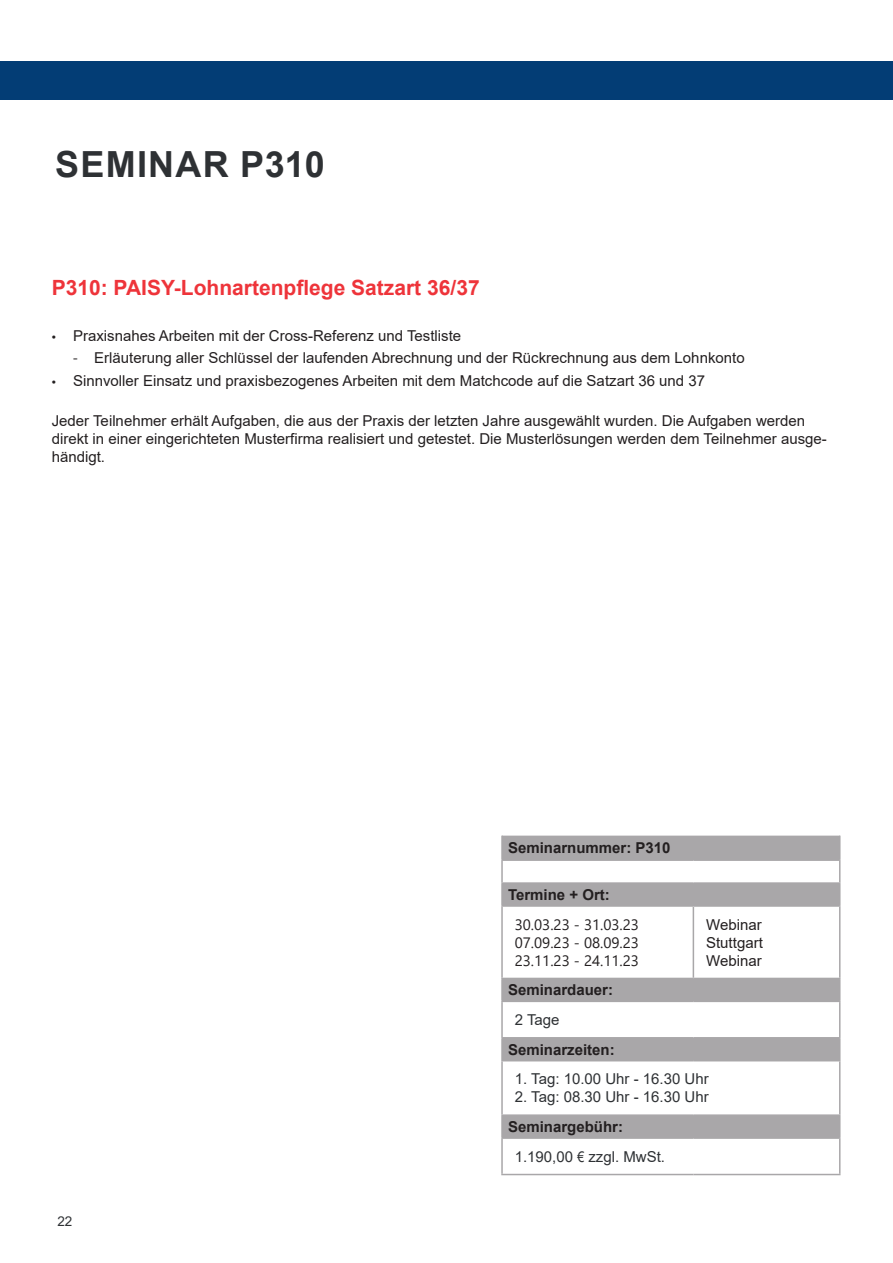
<style>
.page{position:relative;width:893px;height:1263px;background:#fff}
.page>*{position:absolute;margin:0;border:0;box-sizing:border-box;transform-origin:0 0}
.Überschrift{font:700 36px "Arial";letter-spacing:.035em;color:#2e3134}
.Textüberschrift_2_ro{font:700 21px "Arial";color:#ee343a}
.Text{font:15px/18px "Arial";color:#231f20}
.t1{font:700 15px "Arial";color:#231f20}
.t2{font:15px "Arial";color:#2e3134}
.Text-2{font:15px "Segoe UI";color:#231f20}
.t3{font:13.5px "Arial";color:#2e3134}
.s1{font-family:"Myriad Pro"}
.s2{font-family:"Arial Narrow"}
</style>
<div class="page">
<div style="left:0;top:61px;width:893px;height:39px;background:#033d75"></div>
<svg style="left:503px;top:836px;width:336px;height:301px"></svg>
<hr style="left:501px;top:836px;width:2px;height:23px;background:#a9a7a9">
<hr style="left:501px;top:859px;width:192px;height:2px;background:#a9a7a9">
<hr style="left:501px;top:861px;width:2px;height:21px;background:#a9a7a9">
<hr style="left:693px;top:859px;width:147px;height:2px;background:#a9a7a9">
<hr style="left:501px;top:882px;width:192px;height:2px;background:#a9a7a9">
<hr style="left:501px;top:884px;width:2px;height:21px;background:#a9a7a9">
<hr style="left:693px;top:882px;width:147px;height:2px;background:#a9a7a9">
<svg style="left:839px;top:836px;width:1px;height:69px"></svg>
<hr style="left:501px;top:905px;width:192px;height:2px;background:#a9a7a9">
<hr style="left:501px;top:907px;width:2px;height:71px;background:#a9a7a9">
<hr style="left:693px;top:905px;width:147px;height:2px;background:#a9a7a9">
<hr style="left:693px;top:907px;width:1px;height:71px;background:#a9a7a9">
<hr style="left:839px;top:907px;width:1px;height:71px;background:#a9a7a9">
<hr style="left:501px;top:978px;width:192px;height:1px;background:#a9a7a9">
<hr style="left:501px;top:979px;width:2px;height:21px;background:#a9a7a9">
<hr style="left:693px;top:978px;width:147px;height:1px;background:#a9a7a9">
<svg style="left:839px;top:979px;width:1px;height:21px"></svg>
<hr style="left:501px;top:1000px;width:192px;height:2px;background:#a9a7a9">
<hr style="left:501px;top:1002px;width:2px;height:35px;background:#a9a7a9">
<hr style="left:693px;top:1000px;width:147px;height:2px;background:#a9a7a9">
<hr style="left:839px;top:1002px;width:1px;height:35px;background:#a9a7a9">
<hr style="left:501px;top:1037px;width:192px;height:1px;background:#a9a7a9">
<hr style="left:501px;top:1038px;width:2px;height:22px;background:#a9a7a9">
<hr style="left:693px;top:1037px;width:147px;height:1px;background:#a9a7a9">
<svg style="left:839px;top:1038px;width:1px;height:22px"></svg>
<hr style="left:501px;top:1060px;width:192px;height:1px;background:#a9a7a9">
<hr style="left:501px;top:1061px;width:2px;height:53px;background:#a9a7a9">
<hr style="left:693px;top:1060px;width:147px;height:1px;background:#a9a7a9">
<hr style="left:839px;top:1061px;width:1px;height:53px;background:#a9a7a9">
<hr style="left:501px;top:1114px;width:192px;height:2px;background:#a9a7a9">
<hr style="left:501px;top:1116px;width:2px;height:21px;background:#a9a7a9">
<hr style="left:693px;top:1114px;width:147px;height:2px;background:#a9a7a9">
<svg style="left:839px;top:1116px;width:1px;height:21px"></svg>
<hr style="left:501px;top:1137px;width:192px;height:2px;background:#a9a7a9">
<hr style="left:501px;top:1139px;width:2px;height:35px;background:#a9a7a9">
<hr style="left:693px;top:1137px;width:147px;height:2px;background:#a9a7a9">
<hr style="left:839px;top:1139px;width:1px;height:35px;background:#a9a7a9">
<hr style="left:501px;top:1174px;width:192px;height:1px;background:#a9a7a9">
<hr style="left:693px;top:1174px;width:147px;height:1px;background:#a9a7a9">
<p class="Überschrift" style="left:55px;top:139px;width:271px">SEMINAR P310</p>
<p class="Textüberschrift_2_ro" style="left:52px;top:273px;width:429px">P310: PAISY-Lohnartenpflege Satzart 36/37</p>
<p class="Text" style="left:52px;top:327px;width:411px"><span class="s1">•</span> Praxisnahes Arbeiten mit der Cross-Referenz und Testliste</p>
<p class="Text" style="left:73px;top:349px;width:673px"><span class="s1">-</span> Erläuterung aller Schlüssel der laufenden Abrechnung und der Rückrechnung aus dem Lohnkonto</p>
<p class="Text" style="left:52px;top:371px;width:655px"><span class="s1">•</span> Sinnvoller Einsatz und praxisbezogenes Arbeiten mit dem Matchcode auf die Satzart 36 und 37</p>
<p class="Text" style="left:52px;top:412px;width:777px">Jeder Teilnehmer erhält Aufgaben, die aus der Praxis der letzten Jahre ausgewählt wurden. Die Aufgaben werden direkt in einer eingerichteten Musterfirma realisiert und getestet. Die Musterlösungen werden dem Teilnehmer ausge&shy;händigt.</p>
<p class="t1" style="left:508px;top:837px;width:164px">Seminarnummer: P310</p>
<p class="t1" style="left:508px;top:884px;width:103px">Termine + Ort:</p>
<p class="Text-2" style="left:515px;top:910px;width:126px">30.03.23 - 31.03.23</p>
<p class="Text-2" style="left:515px;top:928px;width:126px">07.09.23 - 08.09.23</p>
<p class="Text-2" style="left:515px;top:946px;width:126px">23.11.23 - 24.11.23</p>
<p class="Text" style="left:706px;top:915px;width:57px">Webinar</p>
<p class="Text" style="left:706px;top:933px;width:58px">Stuttgart</p>
<p class="Text" style="left:706px;top:951px;width:57px">Webinar</p>
<p class="t3" style="left:57px;top:1212px;width:17px">22</p>
<p class="t1" style="left:508px;top:979px;width:107px">Seminardauer:</p>
<p class="t2" style="left:515px;top:1009px;width:46px">2 Tage</p>
<p class="t1" style="left:508px;top:1039px;width:108px">Seminarzeiten:</p>
<p class="t2" style="left:515px;top:1069px;width:195px">1. Tag: 10.00 Uhr - 16.30 Uhr</p>
<p class="t2" style="left:515px;top:1087px;width:195px">2. Tag: 08.30 Uhr - 16.30 Uhr</p>
<p class="t1" style="left:508px;top:1116px;width:117px">Seminargebühr:</p>
<p class="t2" style="left:515px;top:1146px;width:152px">1.190,00 <span class="s2">€</span> zzgl. MwSt.</p>
</div>
